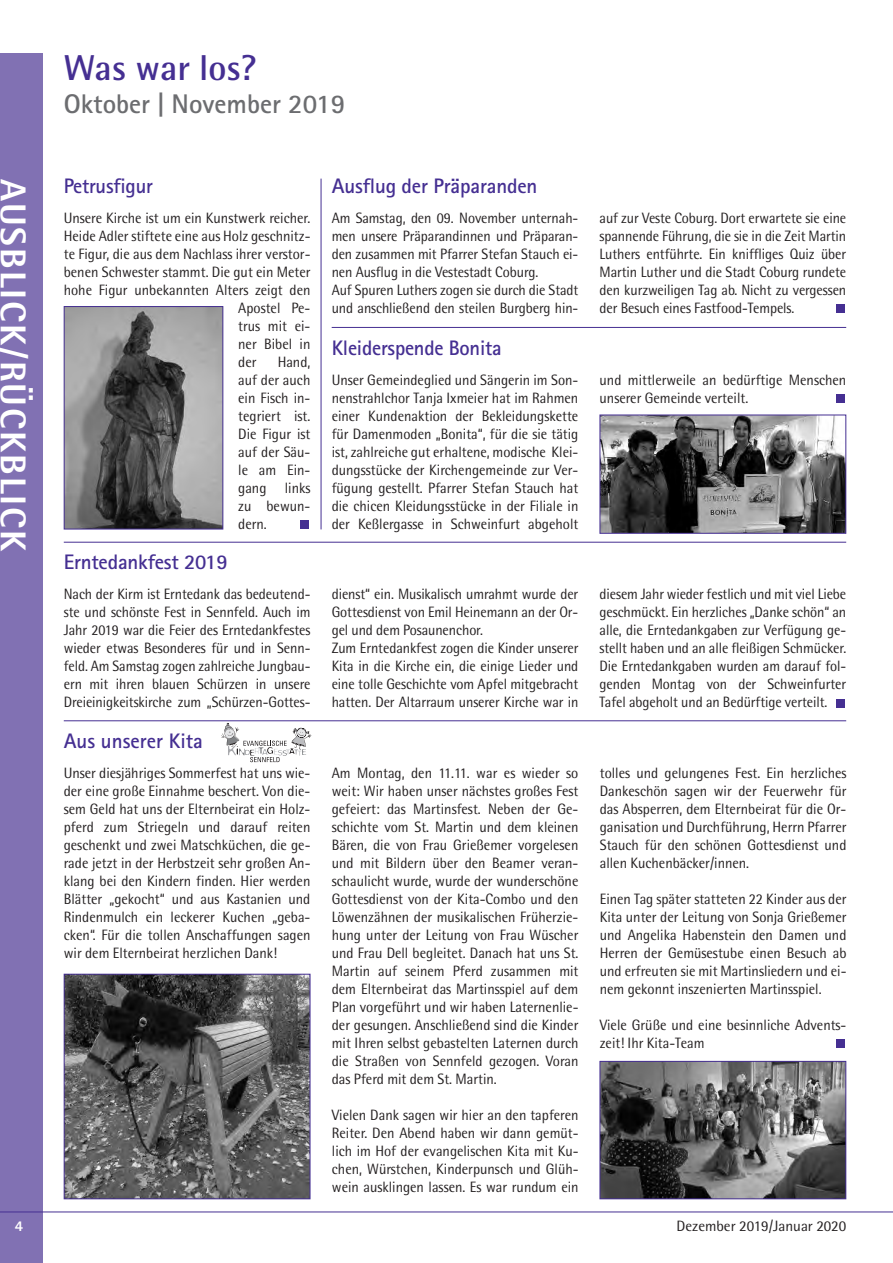
<style>
.page{position:relative;width:893px;height:1263px;background:#fff}
.page>*{position:absolute;margin:0;border:0;box-sizing:border-box;transform-origin:0 0}
.t1{font:800 36px "Rotis Semi Sans";letter-spacing:.055em;color:#fff}
.t2{font:700 36px "Rotis Semi Sans";color:#452f92}
.t3{font:700 27px "Rotis Sans Serif";color:#6c6d70}
.t4{font:700 21px "Rotis Sans Serif";letter-spacing:-.01em;color:#452f92}
.t5{font:15px/18px "Rotis Semi Sans";color:#231f20;text-align:justify;scale:.95 1}
.t6{font:15px/18px "Rotis Semi Sans";color:#231f20;text-align:justify;scale:.94 1}
.t7{font:15px "Rotis Semi Sans";color:#231f20}
.t8{font:800 15px "Rotis Semi Sans";color:#fff}
</style>
<div class="page">
<div style="left:0;top:53px;width:43px;height:1210px;background:#8171b3"></div>
<hr style="left:0;top:1211px;width:893px;height:1px;background:#452f92">
<hr style="left:64px;top:720px;width:782px;height:1px;background:#452f92">
<hr style="left:64px;top:542px;width:782px;height:1px;background:#452f92">
<hr style="left:332px;top:327px;width:514px;height:1px;background:#452f92">
<div style="left:836px;top:1039px;width:9px;height:9px;background:#452f92"></div>
<img style="left:66px;top:976px;width:242px;height:221px">
<div style="left:64px;top:974px;width:246px;height:225px;border:1px solid #452f92"></div>
<svg style="left:221px;top:723px;width:90px;height:39px"></svg>
<img style="left:602px;top:1063px;width:242px;height:134px">
<div style="left:600px;top:1061px;width:246px;height:138px;border:1px solid #452f92"></div>
<div style="left:836px;top:699px;width:9px;height:8px;background:#452f92"></div>
<hr style="left:321px;top:179px;width:1px;height:350px;background:#452f92">
<div style="left:836px;top:304px;width:9px;height:9px;background:#452f92"></div>
<div style="left:836px;top:394px;width:9px;height:9px;background:#452f92"></div>
<div style="left:300px;top:520px;width:9px;height:9px;background:#452f92"></div>
<img style="left:66px;top:308px;width:155px;height:219px">
<div style="left:64px;top:306px;width:159px;height:223px;border:1px solid #452f92"></div>
<img style="left:602px;top:417px;width:242px;height:115px">
<div style="left:600px;top:415px;width:246px;height:119px;border:1px solid #452f92"></div>
<h1 class="t1" style="left:26px;top:179px;width:374px;rotate:90deg">AUSBLICK/RÜCKBLICK</h1>
<h1 class="t2" style="left:64px;top:55px;width:195px">Was war los?</h1>
<h2 class="t3" style="left:64px;top:94px;width:283px">Oktober | November 2019</h2>
<h3 class="t4" style="left:64px;top:179px;width:91px">Petrusfigur</h3>
<p class="t5" style="left:64px;top:210px;width:261px">Unsere Kirche ist um ein Kunstwerk reicher.</p>
<p class="t5" style="left:64px;top:228px;width:261px">Heide Adler stiftete eine aus Holz geschnitz-</p>
<p class="t5" style="left:64px;top:246px;width:261px">te Figur, die aus dem Nachlass ihrer verstor-</p>
<p class="t5" style="left:64px;top:264px;width:261px">benen Schwester stammt. Die gut ein Meter</p>
<p class="t5" style="left:64px;top:282px;width:261px">hohe Figur unbekannten Alters zeigt den</p>
<p class="t5" style="left:238px;top:300px;width:77px">Apostel Pe-</p>
<p class="t5" style="left:238px;top:318px;width:77px">trus mit ei-</p>
<p class="t5" style="left:238px;top:336px;width:77px">ner Bibel in</p>
<p class="t5" style="left:238px;top:354px;width:21px">der</p>
<p class="t5" style="left:238px;top:354px;width:77px;text-indent:39px">Hand, auf der auch ein Fisch in&shy;tegriert ist.<br>Die Figur ist auf der Säu&shy;le am Ein&shy;gang links zu bewun&shy;dern.</p>
<h3 class="t4" style="left:64px;top:555px;width:165px">Erntedankfest 2019</h3>
<h3 class="t4" style="left:332px;top:179px;width:207px">Ausflug der Präparanden</h3>
<p class="t6" style="left:332px;top:210px;width:264px;text-align:left">Am Samstag, den 09. November unternah&shy;men unsere Präparandinnen und Präparan&shy;den zusammen mit Pfarrer Stefan Stauch ei&shy;nen Ausflug in die Vestestadt Coburg.<br>Auf Spuren Luthers zogen sie durch die Stadt und anschließend den steilen Burgberg hin-</p>
<p class="t6" style="left:600px;top:210px;width:264px">auf zur Veste Coburg. Dort erwartete sie eine spannende Führung, die sie in die Zeit Martin Luthers entführte. Ein kniffliges Quiz über Martin Luther und die Stadt Coburg rundete den kurzweiligen Tag ab. Nicht zu vergessen der Besuch eines Fastfood-Tempels.</p>
<h3 class="t4" style="left:332px;top:340px;width:171px">Kleiderspende Bonita</h3>
<p class="t5" style="left:332px;top:372px;width:261px">Unser Gemeindeglied und Sängerin im Son&shy;nenstrahlchor Tanja Ixmeier hat im Rahmen einer Kundenaktion der Bekleidungskette für Damenmoden „Bonita“, für die sie tätig ist, zahlreiche gut erhaltene, modische Klei&shy;dungsstücke der Kirchengemeinde zur Ver&shy;fügung gestellt. Pfarrer Stefan Stauch hat die chicen Kleidungsstücke in der Filiale in der Keßlergasse in Schweinfurt abgeholt</p>
<p class="t5" style="left:600px;top:372px;width:261px">und mittlerweile an bedürftige Menschen unserer Gemeinde verteilt.</p>
<p class="t6" style="left:64px;top:587px;width:264px">Nach der Kirm ist Erntedank das bedeutend&shy;ste und schönste Fest in Sennfeld. Auch im Jahr 2019 war die Feier des Erntedankfestes wieder etwas Besonderes für und in Senn&shy;feld. Am Samstag zogen zahlreiche Jungbau&shy;ern mit ihren blauen Schürzen in unsere Dreieinigkeitskirche zum „Schürzen-Gottes-</p>
<p class="t6" style="left:332px;top:587px;width:264px;text-align:left">dienst“ ein. Musikalisch umrahmt wurde der Gottesdienst von Emil Heinemann an der Or&shy;gel und dem Posaunenchor.<br>Zum Erntedankfest zogen die Kinder unserer Kita in die Kirche ein, die einige Lieder und eine tolle Geschichte vom Apfel mitgebracht hatten. Der Altarraum unserer Kirche war in</p>
<p class="t6" style="left:600px;top:587px;width:264px">diesem Jahr wieder festlich und mit viel Liebe geschmückt. Ein herzliches „Danke schön“ an alle, die Erntedankgaben zur Verfügung ge&shy;stellt haben und an alle fleißigen Schmücker.<br>Die Erntedankgaben wurden am darauf fol&shy;genden Montag von der Schweinfurter Tafel abgeholt und an Bedürftige verteilt.</p>
<h3 class="t4" style="left:64px;top:733px;width:141px">Aus unserer Kita</h3>
<p class="t5" style="left:64px;top:765px;width:261px">Unser diesjähriges Sommerfest hat uns wie&shy;der eine große Einnahme beschert. Von die&shy;sem Geld hat uns der Elternbeirat ein Holz&shy;pferd zum Striegeln und darauf reiten geschenkt und zwei Matschküchen, die ge&shy;rade jetzt in der Herbstzeit sehr großen An&shy;klang bei den Kindern finden. Hier werden Blätter „gekocht“ und aus Kastanien und Rindenmulch ein leckerer Kuchen „geba&shy;cken“. Für die tollen Anschaffungen sagen wir dem Elternbeirat herzlichen Dank!</p>
<p class="t5" style="left:332px;top:765px;width:261px">Am Montag, den 11.11. war es wieder so weit: Wir haben unser nächstes großes Fest gefeiert: das Martinsfest. Neben der Ge&shy;schichte vom St. Martin und dem kleinen Bären, die von Frau Grießemer vorgelesen und mit Bildern über den Beamer veran&shy;schaulicht wurde, wurde der wunderschöne Gottesdienst von der Kita-Combo und den Löwenzähnen der musikalischen Früherzie&shy;hung unter der Leitung von Frau Wüscher und Frau Dell begleitet. Danach hat uns St.<br>Martin auf seinem Pferd zusammen mit dem Elternbeirat das Martinsspiel auf dem Plan vorgeführt und wir haben Laternenlie&shy;der gesungen. Anschließend sind die Kinder mit Ihren selbst gebastelten Laternen durch die Straßen von Sennfeld gezogen. Voran das Pferd mit dem St. Martin.</p>
<p class="t5" style="left:332px;top:1107px;width:261px">Vielen Dank sagen wir hier an den tapferen Reiter. Den Abend haben wir dann gemüt&shy;lich im Hof der evangelischen Kita mit Ku&shy;chen, Würstchen, Kinderpunsch und Glüh&shy;wein ausklingen lassen. Es war rundum ein</p>
<p class="t5" style="left:600px;top:765px;width:261px">tolles und gelungenes Fest. Ein herzliches Dankeschön sagen wir der Feuerwehr für das Absperren, dem Elternbeirat für die Or&shy;ganisation und Durchführung, Herrn Pfarrer Stauch für den schönen Gottesdienst und allen Kuchenbäcker/innen.</p>
<p class="t5" style="left:600px;top:891px;width:261px">Einen Tag später statteten 22 Kinder aus der Kita unter der Leitung von Sonja Grießemer und Angelika Habenstein den Damen und Herren der Gemüsestube einen Besuch ab und erfreuten sie mit Martinsliedern und ei&shy;nem gekonnt inszenierten Martinsspiel.</p>
<p class="t5" style="left:600px;top:1017px;width:261px">Viele Grüße und eine besinnliche Advents&shy;zeit! Ihr Kita-Team</p>
<p class="t8" style="left:15px;top:1220px;width:10px">4</p>
<p class="t7" style="left:677px;top:1220px;width:171px">Dezember 2019/Januar 2020</p>
</div>
